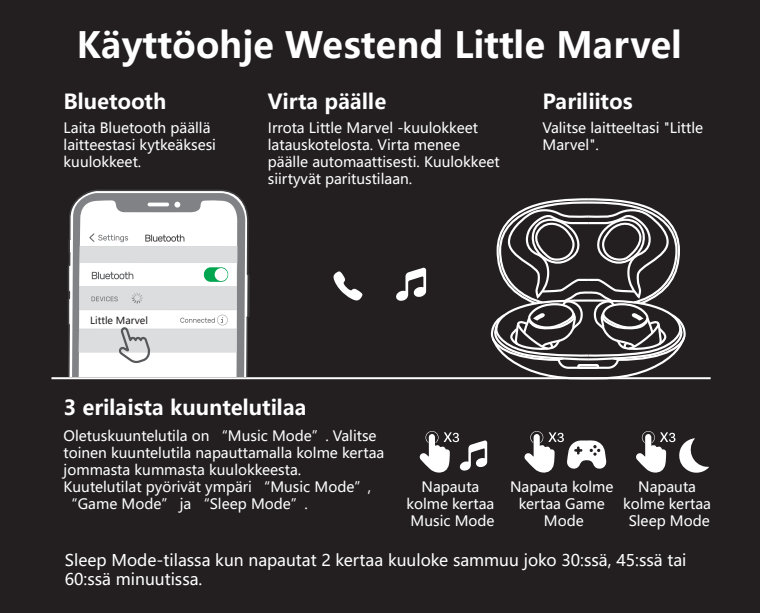
<style>
.page{position:relative;width:760px;height:613px;background:#fff}
.page>*{position:absolute;margin:0;border:0;box-sizing:border-box;transform-origin:0 0}
.t1{font:700 36px "Microsoft Ya Hei";color:#fff}
.t2{font:700 20.4px "Microsoft Ya Hei";color:#fff}
.t3{font:16px/19.2px "Microsoft Ya Hei";color:#fff}
.t4{font:14px/16.8px "Microsoft Ya Hei";color:#fff}
.t5{font:9.6px "Microsoft Ya Hei";color:#231f20}
</style>
<div class="page">
<div style="left:0;top:0;width:760px;height:612px;background:#231f20"></div>
<svg style="left:490px;top:198px;width:197px;height:182px"></svg>
<hr style="left:51px;top:377px;width:659px;height:2px;background:#fff">
<svg style="left:68px;top:189px;width:182px;height:187px;background:#d5d6d7"></svg>
<svg style="left:333px;top:271px;width:29px;height:29px"></svg>
<svg style="left:396px;top:267px;width:30px;height:33px"></svg>
<svg style="left:419px;top:431px;width:68px;height:41px"></svg>
<svg style="left:524px;top:431px;width:82px;height:41px"></svg>
<svg style="left:636px;top:431px;width:73px;height:42px"></svg>
<h1 class="t1" style="left:76px;top:29px;width:607px">Käyttöohje Westend Little Marvel</h1>
<h2 class="t2" style="left:64px;top:92px;width:104px">Bluetooth</h2>
<p class="t4" style="left:64px;top:120px;width:154px">Laita Bluetooth päällä laitteestasi kytkeäksesi kuulokkeet.</p>
<p class="t5" style="left:90px;top:316px;width:59px">Little Marvel</p>
<h2 class="t2" style="left:268px;top:92px;width:120px">Virta päälle</h2>
<p class="t4" style="left:268px;top:120px;width:233px">Irrota Little Marvel -kuulokkeet latauskotelosta. Virta menee päälle automaattisesti. Kuulokkeet siirtyvät paritustilaan.</p>
<h2 class="t2" style="left:542px;top:92px;width:92px">Pariliitos</h2>
<p class="t4" style="left:542px;top:120px;width:162px">Valitse laitteeltasi "Little<br>Marvel".</p>
<h2 class="t2" style="left:64px;top:398px;width:245px">3 erilaista kuuntelutilaa</h2>
<p class="t4" style="left:64px;top:428px;width:322px">Oletuskuuntelutila on “Music Mode”. Valitse toinen kuuntelutila napauttamalla kolme kertaa jommasta kummasta kuulokkeesta.<br>Kuutelutilat pyörivät ympäri “Music Mode”, “Game Mode” ja “Sleep Mode”.</p>
<p class="t4" style="left:406px;top:479px;width:90px;text-align:center">Napauta kolme kertaa<br>Music Mode</p>
<p class="t4" style="left:510px;top:479px;width:105px;text-align:center">Napauta kolme kertaa Game<br>Mode</p>
<p class="t4" style="left:623px;top:479px;width:89px;text-align:center">Napauta kolme kertaa<br>Sleep Mode</p>
<p class="t3" style="left:65px;top:551px;width:623px">Sleep Mode-tilassa kun napautat 2 kertaa kuuloke sammuu joko 30:ssä, 45:ssä tai<br>60:ssä minuutissa.</p>
</div>
